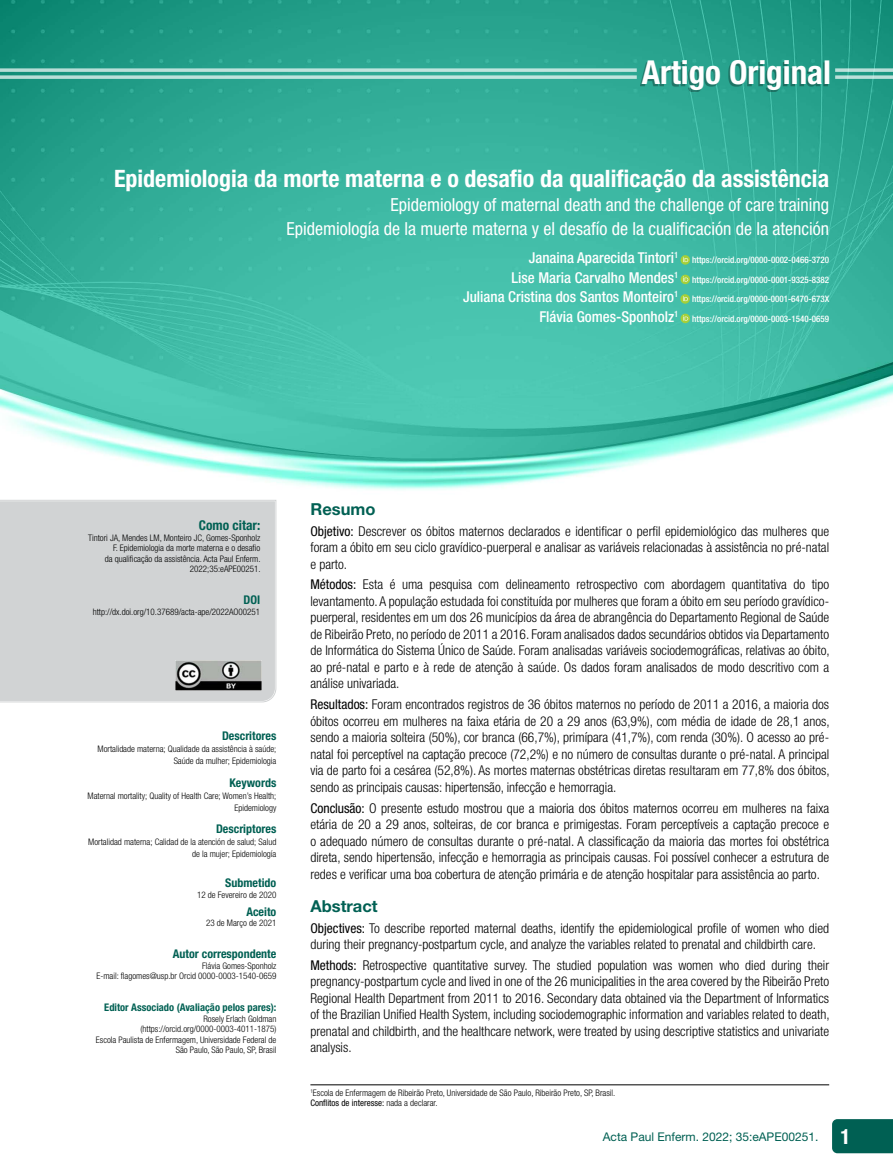
<style>
.page{position:relative;width:893px;height:1170px;background:#fff}
.page>*{position:absolute;margin:0;border:0;box-sizing:border-box;transform-origin:0 0}
.t1{font:700 condensed 33px "Helvetica Neue LT Std";color:#fff}
.t2{font:700 condensed 24px "Helvetica Neue LT Std";color:#fff}
.t3{font:condensed 18px/24px "Helvetica Neue LT Std";color:#fff;text-align:right}
.t4{font:700 16.5px "Helvetica Neue LT Std";color:#006053}
.t5{font:500 condensed 15px "Helvetica Neue LT Std";color:#fff}
.t6{font:300 condensed 13.5px/16.5px "Helvetica Neue LT Std";color:#000;text-align:justify}
.t7{font:700 condensed 13.5px "Helvetica Neue LT Std";color:#006053}
.t8{font:700 condensed 12px "Helvetica Neue LT Std";color:#006053}
.t9{font:12px "Helvetica Neue LT Std";color:#006053}
.t10{font:700 condensed 10.5px "Helvetica Neue LT Std";color:#006053}
.t11{font:300 condensed 9px/10.5px "Helvetica Neue LT Std";color:#000;text-align:right}
.t12{font:500 condensed 9px "Helvetica Neue LT Std";color:#fff}
.s1{font-weight:400}
.s2{font-weight:700;font-stretch:condensed;font-size:21px;color:#fff}
</style>
<div class="page">
<div style="left:832px;top:1119px;width:61px;height:34px;background:#006053"></div>
<img style="left:0;top:0;width:893px;height:490px">
<svg style="left:835px;top:75px;width:58px;height:4px"></svg>
<svg style="left:835px;top:68px;width:58px;height:4px"></svg>
<svg style="left:0;top:500px;width:277px;height:203px;background:#e1e3e3"></svg>
<div style="left:0;top:501px;width:275px;height:199px;background:#d1d3d4"></div>
<img style="left:175px;top:660px;width:86px;height:30px">
<svg style="left:680px;top:255px;width:10px;height:10px"></svg>
<svg style="left:683px;top:257px;width:5px;height:5px"></svg>
<svg style="left:680px;top:275px;width:10px;height:9px"></svg>
<svg style="left:683px;top:276px;width:5px;height:5px"></svg>
<svg style="left:680px;top:294px;width:10px;height:10px"></svg>
<svg style="left:683px;top:296px;width:5px;height:5px"></svg>
<svg style="left:680px;top:314px;width:10px;height:9px"></svg>
<svg style="left:683px;top:315px;width:5px;height:5px"></svg>
<hr style="left:310px;top:1084px;width:519px;height:1px;background:#000">
<div style="left:640px;top:62px;width:187px;height:30px;background:#000;opacity:.3"></div>
<svg style="left:0;top:75px;width:637px;height:4px;background:#aadad2"></svg>
<svg style="left:0;top:68px;width:637px;height:4px;background:#aadad1"></svg>
<h1 class="t1" style="left:642px;top:52px;width:191px">Artigo Original</h1>
<h2 class="t2" style="left:114px;top:164px;width:717px">Epidemiologia da morte materna e o desafio da qualificação da assistência</h2>
<h3 class="t3" style="left:286px;top:193px;width:544px">Epidemiology of maternal death and the challenge of care training<br>Epidemiología de la muerte materna y el desafío de la cualificación de la atención</h3>
<p class="t5" style="left:529px;top:249px;width:151px">Janaina Aparecida Tintori<sup>1</sup></p>
<p class="t12" style="left:692px;top:254px;width:138px">https://orcid.org/0000-0002-0466-3720</p>
<p class="t5" style="left:511px;top:268px;width:169px">Lise Maria Carvalho Mendes<sup>1</sup></p>
<p class="t12" style="left:692px;top:274px;width:138px">https://orcid.org/0000-0001-9325-8382</p>
<p class="t5" style="left:463px;top:288px;width:217px">Juliana Cristina dos Santos Monteiro<sup>1</sup></p>
<p class="t12" style="left:692px;top:293px;width:139px">https://orcid.org/0000-0001-6470-673X</p>
<p class="t5" style="left:539px;top:307px;width:141px">Flávia Gomes-Sponholz<sup>1</sup></p>
<p class="t12" style="left:692px;top:313px;width:138px">https://orcid.org/0000-0003-1540-0659</p>
<p class="t7" style="left:199px;top:517px;width:63px">Como citar:</p>
<p class="t11" style="left:88px;top:532px;width:174px">Tintori JA, Mendes LM, Monteiro JC, Gomes-Sponholz F. Epidemiologia da morte materna e o desafio<br>da qualificação da assistência. Acta Paul Enferm.<br>2022;35:eAPE00251.</p>
<p class="t8" style="left:244px;top:593px;width:18px">DOI</p>
<p class="t11" style="left:93px;top:606px;width:169px">http://dx.doi.org/10.37689/acta-ape/2022AO00251</p>
<p class="t8" style="left:222px;top:728px;width:56px">Descritores</p>
<p class="t11" style="left:97px;top:743px;width:180px;line-height:12px">Mortalidade materna; Qualidade da assistência à saúde;<br>Saúde da mulher; Epidemiologia</p>
<p class="t8" style="left:230px;top:775px;width:48px">Keywords</p>
<p class="t11" style="left:88px;top:789px;width:190px;line-height:12px">Maternal mortality; Quality of Health Care; Women’s Health;<br>Epidemiology</p>
<p class="t8" style="left:216px;top:821px;width:62px">Descriptores</p>
<p class="t11" style="left:88px;top:835px;width:190px;line-height:12px">Mortalidad materna; Calidad de la atención de salud; Salud de la mujer; Epidemiología</p>
<p class="t8" style="left:225px;top:875px;width:53px">Submetido</p>
<p class="t11" style="left:197px;top:889px;width:81px">12 de Fevereiro de 2020</p>
<p class="t8" style="left:246px;top:904px;width:31px">Aceito</p>
<p class="t11" style="left:206px;top:917px;width:72px">23 de Março de 2021</p>
<p class="t8" style="left:173px;top:946px;width:105px">Autor correspondente</p>
<p class="t11" style="left:96px;top:960px;width:181px">Flávia Gomes-Sponholz<br>E-mail: flagomes@usp.br Orcid 0000-0003-1540-0659</p>
<p class="t10" style="left:104px;top:1001px;width:174px">Editor Associado (Avaliação pelos pares):</p>
<p class="t11" style="left:96px;top:1013px;width:182px">Rosely Erlach Goldman (https://orcid.org/0000-0003-4011-1875)<br>Escola Paulista de Enfermagem, Universidade Federal de São Paulo, São Paulo, SP, Brasil</p>
<p class="t4" style="left:310px;top:498px;width:67px">Resumo</p>
<p class="t6" style="left:310px;top:522px;width:520px"><span class="s1">Objetivo:</span> Descrever os óbitos maternos declarados e identificar o perfil epidemiológico das mulheres que foram a óbito em seu ciclo gravídico-puerperal e analisar as variáveis relacionadas à assistência no pré-natal e parto.</p>
<p class="t6" style="left:310px;top:576px;width:521px"><span class="s1">Métodos:</span> Esta é uma pesquisa com delineamento retrospectivo com abordagem quantitativa do tipo levantamento. A população estudada foi constituída por mulheres que foram a óbito em seu período gravídico&shy;puerperal, residentes em um dos 26 municípios da área de abrangência do Departamento Regional de Saúde de Ribeirão Preto, no período de 2011 a 2016. Foram analisados dados secundários obtidos via Departamento de Informática do Sistema Único de Saúde. Foram analisadas variáveis sociodemográficas, relativas ao óbito, ao pré-natal e parto e à rede de atenção à saúde. Os dados foram analisados de modo descritivo com a análise univariada.</p>
<p class="t6" style="left:310px;top:696px;width:521px"><span class="s1">Resultados:</span> Foram encontrados registros de 36 óbitos maternos no período de 2011 a 2016, a maioria dos óbitos ocorreu em mulheres na faixa etária de 20 a 29 anos (63,9%), com média de idade de 28,1 anos, sendo a maioria solteira (50%), cor branca (66,7%), primípara (41,7%), com renda (30%). O acesso ao pré&shy;natal foi perceptível na captação precoce (72,2%) e no número de consultas durante o pré-natal. A principal via de parto foi a cesárea (52,8%). As mortes maternas obstétricas diretas resultaram em 77,8% dos óbitos, sendo as principais causas: hipertensão, infecção e hemorragia.</p>
<p class="t6" style="left:310px;top:799px;width:520px"><span class="s1">Conclusão:</span> O presente estudo mostrou que a maioria dos óbitos maternos ocorreu em mulheres na faixa etária de 20 a 29 anos, solteiras, de cor branca e primigestas. Foram perceptíveis a captação precoce e o adequado número de consultas durante o pré-natal. A classificação da maioria das mortes foi obstétrica direta, sendo hipertensão, infecção e hemorragia as principais causas. Foi possível conhecer a estrutura de redes e verificar uma boa cobertura de atenção primária e de atenção hospitalar para assistência ao parto.</p>
<p class="t4" style="left:310px;top:895px;width:69px">Abstract</p>
<p class="t6" style="left:310px;top:919px;width:520px"><span class="s1">Objectives:</span> To describe reported maternal deaths, identify the epidemiological profile of women who died during their pregnancy-postpartum cycle, and analyze the variables related to prenatal and childbirth care.</p>
<p class="t6" style="left:310px;top:956px;width:521px"><span class="s1">Methods:</span> Retrospective quantitative survey. The studied population was women who died during their pregnancy-postpartum cycle and lived in one of the 26 municipalities in the area covered by the Ribeirão Preto Regional Health Department from 2011 to 2016. Secondary data obtained via the Department of Informatics of the Brazilian Unified Health System, including sociodemographic information and variables related to death, prenatal and childbirth, and the healthcare network, were treated by using descriptive statistics and univariate analysis.</p>
<p class="t11" style="left:310px;top:1086px;width:306px;text-align:left"><sup>1</sup>Escola de Enfermagem de Ribeirão Preto, Universidade de São Paulo, Ribeirão Preto, SP, Brasil.<br><span class="s1">Conflitos de interesse:</span> nada a declarar.</p>
<p class="t9" style="left:603px;top:1129px;width:249px">Acta Paul Enferm. 2022; 35:eAPE00251. <span class="s2">1</span></p>
</div>
